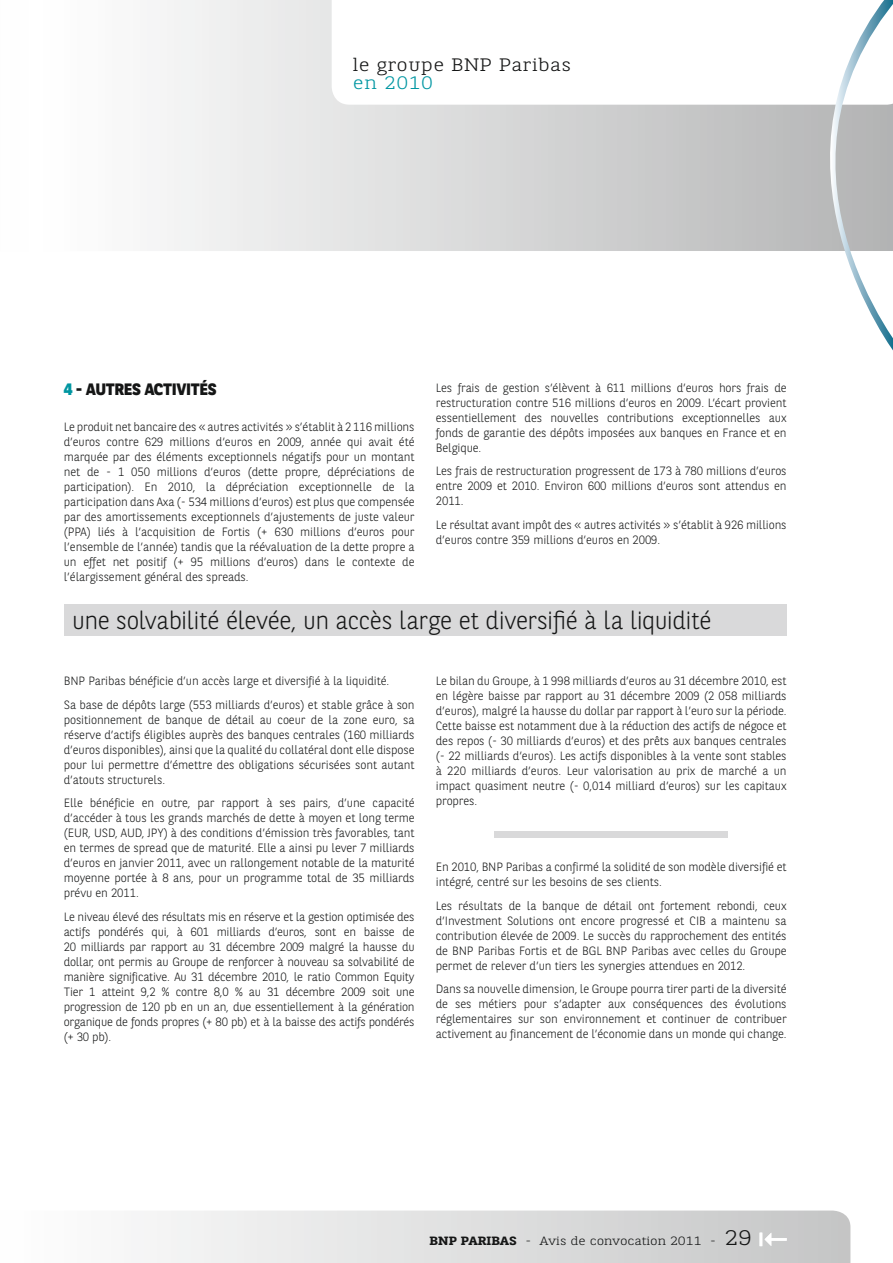
<style>
.page{position:relative;width:893px;height:1263px;background:#fff}
.page>*{position:absolute;margin:0;border:0;box-sizing:border-box;transform-origin:0 0}
.t1{font:300 24.75px "BNPP Rounded";letter-spacing:-.015em;color:#151616}
.t2{font:300 18px "BNPP Slab Serif Expanded";letter-spacing:.03em;color:#151616}
.t3{font:300 18px "BNPP Slab Serif Expanded";letter-spacing:.03em;color:#0096a2}
.t4{font:800 16.5px "BNPP Sans";letter-spacing:-.02em;color:#151616}
.t5{font:300 12px/15px "BNPP Sans";letter-spacing:-.01em;color:#151616;text-align:justify}
.t6{font:300 12px "BNPP Slab Serif Expanded";color:#151616}
.s1{color:#0096a1}
.s2{font-weight:700}
.s3{font-size:21px}
</style>
<div class="page">
<svg style="left:167px;top:0;width:574px;height:251px"></svg>
<svg style="left:332px;top:0;width:409px;height:105px"></svg>
<svg style="left:157px;top:1210px;width:693px;height:53px"></svg>
<svg style="left:741px;top:0;width:152px;height:351px"></svg>
<div style="left:64px;top:605px;width:723px;height:31px;background:#d9d9da"></div>
<div style="left:494px;top:831px;width:234px;height:6px;background:#d9d9da"></div>
<h2 class="t2" style="left:353px;top:58px;width:220px">le groupe BNP Paribas</h2>
<h2 class="t3" style="left:353px;top:76px;width:82px">en 2010</h2>
<h3 class="t4" style="left:64px;top:383px;width:155px"><span class="s1">4</span> - AUTRES ACTIVITÉS</h3>
<p class="t5" style="left:64px;top:421px;width:352px">Le produit net bancaire des « autres activités » s’établit à 2 116 millions d’euros contre 629 millions d’euros en 2009, année qui avait été marquée par des éléments exceptionnels négatifs pour un montant net de - 1 050 millions d’euros (dette propre, dépréciations de participation). En 2010, la dépréciation exceptionnelle de la participation dans Axa (- 534 millions d’euros) est plus que compensée par des amortissements exceptionnels d’ajustements de juste valeur (PPA) liés à l’acquisition de Fortis (+ 630 millions d’euros pour l’ensemble de l’année) tandis que la réévaluation de la dette propre a un effet net positif (+ 95 millions d’euros) dans le contexte de l’élargissement général des spreads.</p>
<p class="t5" style="left:436px;top:381px;width:352px">Les frais de gestion s’élèvent à 611 millions d’euros hors frais de restructuration contre 516 millions d’euros en 2009. L’écart provient essentiellement des nouvelles contributions exceptionnelles aux fonds de garantie des dépôts imposées aux banques en France et en Belgique.</p>
<p class="t5" style="left:436px;top:465px;width:352px">Les frais de restructuration progressent de 173 à 780 millions d’euros entre 2009 et 2010. Environ 600 millions d’euros sont attendus en 2011.</p>
<p class="t5" style="left:436px;top:518px;width:352px">Le résultat avant impôt des « autres activités » s’établit à 926 millions d’euros contre 359 millions d’euros en 2009.</p>
<h1 class="t1" style="left:72px;top:610px;width:641px">une solvabilité élevée, un accès large et diversifié à la liquidité</h1>
<p class="t5" style="left:64px;top:670px;width:352px;line-height:23.5px">BNP Paribas bénéficie d’un accès large et diversifié à la liquidité.<br>Sa base de dépôts large (553 milliards d’euros) et stable grâce à son</p>
<p class="t5" style="left:64px;top:713px;width:352px">positionnement de banque de détail au coeur de la zone euro, sa réserve d’actifs éligibles auprès des banques centrales (160 milliards d’euros disponibles), ainsi que la qualité du collatéral dont elle dispose pour lui permettre d’émettre des obligations sécurisées sont autant d’atouts structurels.</p>
<p class="t5" style="left:64px;top:796px;width:352px">Elle bénéficie en outre, par rapport à ses pairs, d’une capacité d’accéder à tous les grands marchés de dette à moyen et long terme (EUR, USD, AUD, JPY) à des conditions d’émission très favorables, tant en termes de spread que de maturité. Elle a ainsi pu lever 7 milliards d’euros en janvier 2011, avec un rallongement notable de la maturité moyenne portée à 8 ans, pour un programme total de 35 milliards prévu en 2011.</p>
<p class="t5" style="left:64px;top:910px;width:352px">Le niveau élevé des résultats mis en réserve et la gestion optimisée des actifs pondérés qui, à 601 milliards d’euros, sont en baisse de 20 milliards par rapport au 31 décembre 2009 malgré la hausse du dollar, ont permis au Groupe de renforcer à nouveau sa solvabilité de manière significative. Au 31 décembre 2010, le ratio Common Equity Tier 1 atteint 9,2 % contre 8,0 % au 31 décembre 2009 soit une progression de 120 pb en un an, due essentiellement à la génération organique de fonds propres (+ 80 pb) et à la baisse des actifs pondérés (+ 30 pb).</p>
<p class="t5" style="left:436px;top:674px;width:352px">Le bilan du Groupe, à 1 998 milliards d’euros au 31 décembre 2010, est en légère baisse par rapport au 31 décembre 2009 (2 058 milliards d’euros), malgré la hausse du dollar par rapport à l’euro sur la période.<br>Cette baisse est notamment due à la réduction des actifs de négoce et des repos (- 30 milliards d’euros) et des prêts aux banques centrales (- 22 milliards d’euros). Les actifs disponibles à la vente sont stables à 220 milliards d’euros. Leur valorisation au prix de marché a un impact quasiment neutre (- 0,014 milliard d’euros) sur les capitaux propres.</p>
<p class="t5" style="left:436px;top:861px;width:352px">En 2010, BNP Paribas a confirmé la solidité de son modèle diversifié et intégré, centré sur les besoins de ses clients.</p>
<p class="t5" style="left:436px;top:899px;width:352px">Les résultats de la banque de détail ont fortement rebondi, ceux d’Investment Solutions ont encore progressé et CIB a maintenu sa contribution élevée de 2009. Le succès du rapprochement des entités de BNP Paribas Fortis et de BGL BNP Paribas avec celles du Groupe permet de relever d’un tiers les synergies attendues en 2012.</p>
<p class="t5" style="left:436px;top:983px;width:352px">Dans sa nouvelle dimension, le Groupe pourra tirer parti de la diversité de ses métiers pour s’adapter aux conséquences des évolutions réglementaires sur son environnement et continuer de contribuer activement au financement de l’économie dans un monde qui change.</p>
<p class="t6" style="left:430px;top:1236px;width:324px"><span class="s2">BNP PARIBAS</span> - Avis de convocation 2011 - <span class="s3">29</span></p>
</div>
